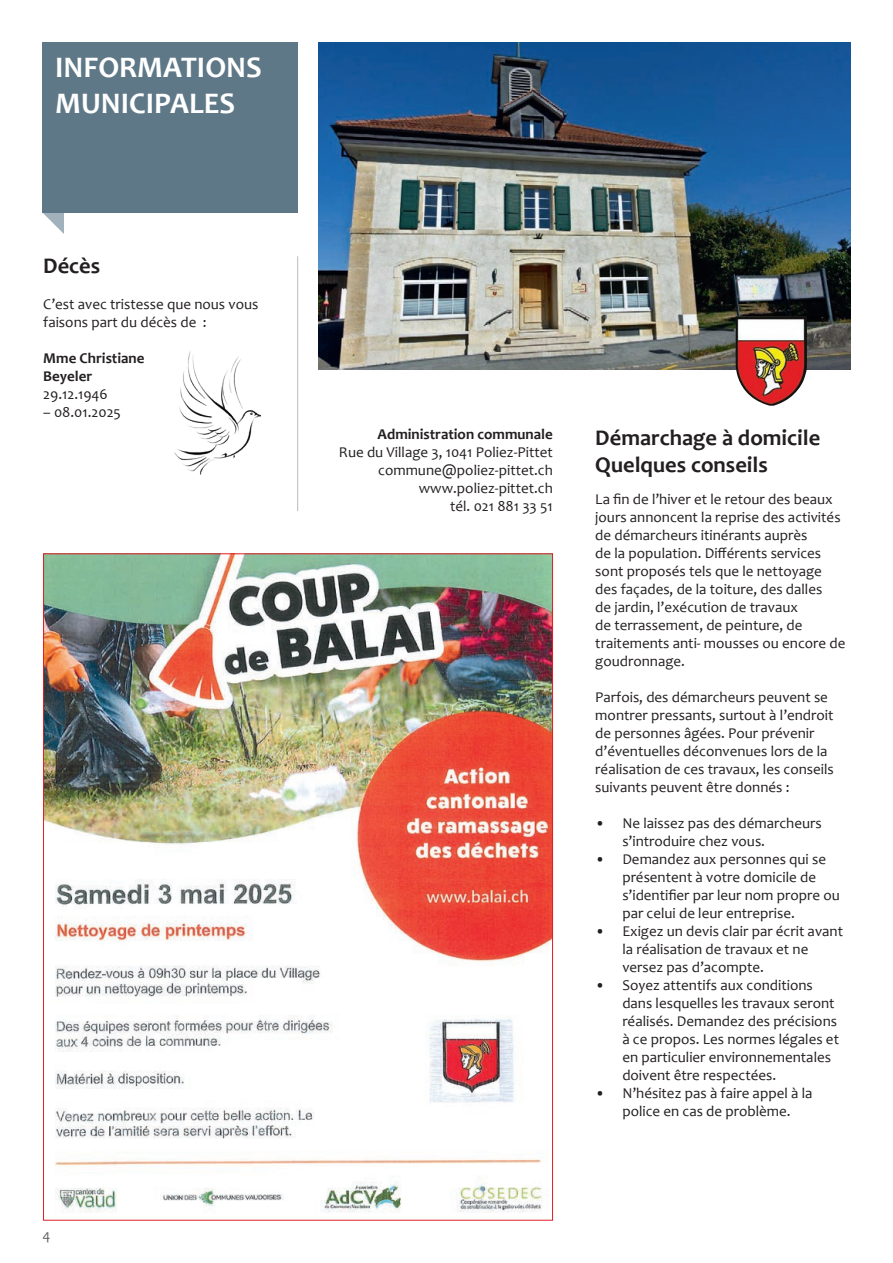
<style>
.page{position:relative;width:893px;height:1263px;background:#fff}
.page>*{position:absolute;margin:0;border:0;box-sizing:border-box;transform-origin:0 0}
.t1{font:700 30px/36px "Candara";color:#fff}
.t2{font:700 22.5px/27px "Candara";color:#231f20}
.t3{font:15px/18px "Candara";color:#231f20}
.t4{font:700 15px/18px "Candara";color:#231f20}
.t5{font:15px "Candara";color:#636366}
</style>
<div class="page">
<img style="left:319px;top:43px;width:531px;height:327px">
<hr style="left:297px;top:256px;width:1px;height:255px;background:#bcbdc0">
<svg style="left:43px;top:213px;width:21px;height:21px"></svg>
<div style="left:43px;top:43px;width:255px;height:170px;background:#5e7887"></div>
<img style="left:736px;top:316px;width:71px;height:90px">
<img style="left:175px;top:351px;width:85px;height:124px">
<img style="left:45px;top:555px;width:506px;height:658px">
<h1 class="t1" style="left:55px;top:50px;width:208px">INFORMATIONS<br>MUNICIPALES</h1>
<h2 class="t2" style="left:43px;top:253px;width:58px">Décès</h2>
<p class="t3" style="left:43px;top:297px;width:217px">C’est avec tristesse que nous vous faisons part du décès de :</p>
<p class="t4" style="left:43px;top:350px;width:103px">Mme Christiane<br>Beyeler</p>
<p class="t3" style="left:43px;top:387px;width:66px">29.12.1946</p>
<p class="t3" style="left:43px;top:405px;width:79px">– 08.01.2025</p>
<p class="t5" style="left:43px;top:1228px;width:9px">4</p>
<p class="t4" style="left:378px;top:426px;width:177px">Administration communale</p>
<p class="t3" style="left:339px;top:444px;width:215px;text-align:right">Rue du Village 3, 1041 Poliez-Pittet commune@poliez-pittet.ch www.poliez-pittet.ch<br>tél. 021 881 33 51</p>
<h2 class="t2" style="left:595px;top:425px;width:226px">Démarchage à domicile<br>Quelques conseils</h2>
<p class="t3" style="left:595px;top:490px;width:252px">La fin de l’hiver et le retour des beaux jours annoncent la reprise des activités de démarcheurs itinérants auprès<br>de la population. Différents services sont proposés tels que le nettoyage des façades, de la toiture, des dalles<br>de jardin, l’exécution de travaux<br>de terrassement, de peinture, de traitements anti- mousses ou encore de goudronnage.</p>
<p class="t3" style="left:595px;top:689px;width:240px">Parfois, des démarcheurs peuvent se montrer pressants, surtout à l’endroit de personnes âgées. Pour prévenir d’éventuelles déconvenues lors de la réalisation de ces travaux, les conseils suivants peuvent être donnés :</p>
<p class="t3" style="left:622px;top:815px;width:201px;text-indent:-27px">• Ne laissez pas des démarcheurs s’introduire chez vous.</p>
<p class="t3" style="left:622px;top:851px;width:219px;text-indent:-27px">• Demandez aux personnes qui se présentent à votre domicile de s’identifier par leur nom propre ou par celui de leur entreprise.</p>
<p class="t3" style="left:622px;top:923px;width:222px;text-indent:-27px">• Exigez un devis clair par écrit avant la réalisation de travaux et ne versez pas d’acompte.</p>
<p class="t3" style="left:622px;top:977px;width:218px;text-indent:-27px">• Soyez attentifs aux conditions dans lesquelles les travaux seront réalisés. Demandez des précisions à ce propos. Les normes légales et en particulier environnementales doivent être respectées.</p>
<p class="t3" style="left:595px;top:1085px;width:219px;text-align:center">• N’hésitez pas à faire appel à la police en cas de problème.</p>
</div>
